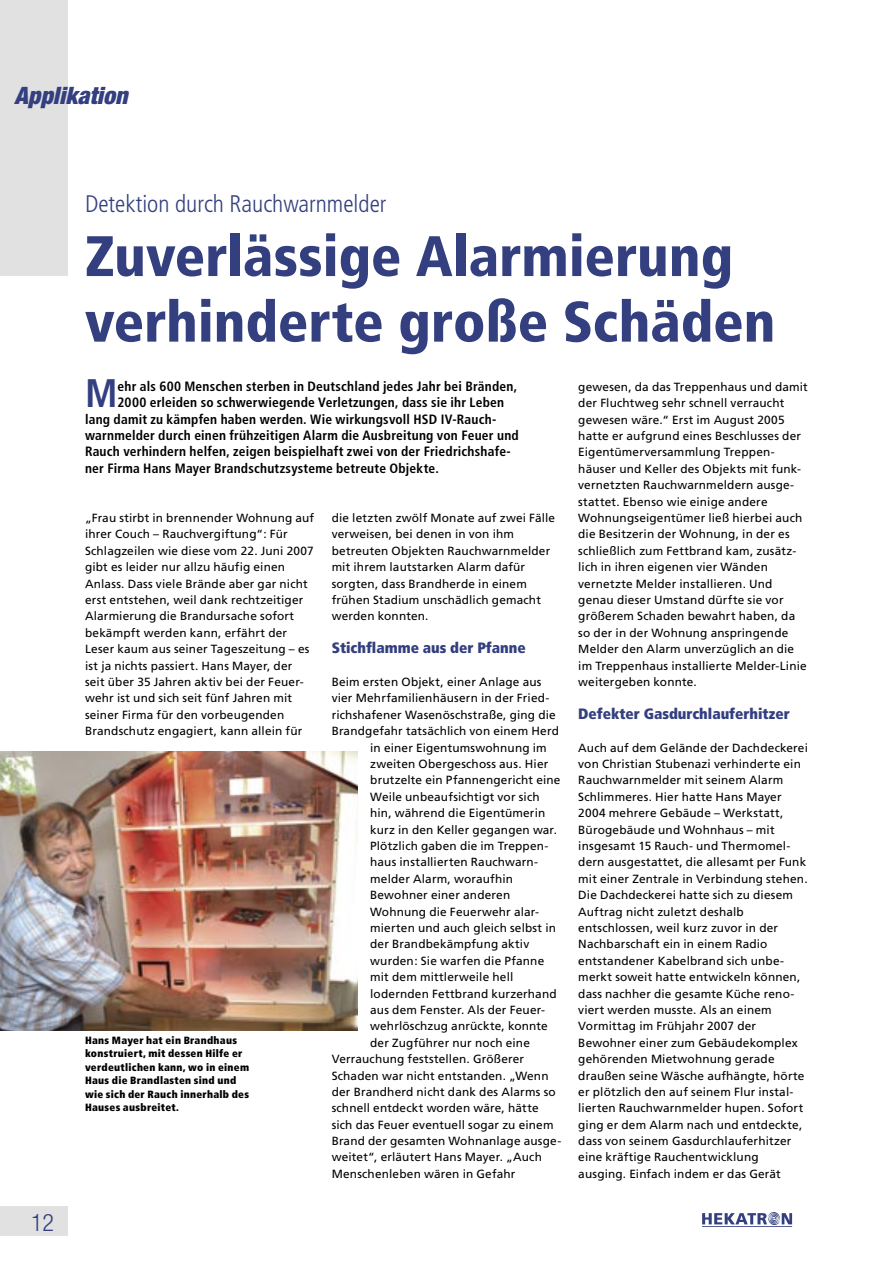
<style>
.page{position:relative;width:893px;height:1263px;background:#fff}
.page>*{position:absolute;margin:0;border:0;box-sizing:border-box;transform-origin:0 0}
.Ü_38{font:900 condensed 57px/65.6px "Frutiger";color:#333f7f}
.Intro{font:700 condensed 39.9px "Frutiger";color:#333f7f}
.Dachzeile{font:300 condensed 24px "Frutiger";color:#333f7f}
.Rubrik{font:italic 900 condensed 24px "Helvetica Neue";color:#333f7f}
.t1{font:300 condensed 24px "Helvetica Neue";color:#333f7f}
.Zwü{font:900 condensed 15px "Frutiger";color:#333f7f}
.Intro-2{font:700 condensed 13.5px "Frutiger";letter-spacing:.015em;color:#000}
.Fließ_Frutiger{font:11.85px/16.4px "Frutiger";letter-spacing:.015em;color:#000}
.BU{font:900 condensed 10.5px/13.5px "Frutiger";letter-spacing:.025em;color:#000}
</style>
<div class="page">
<div style="left:0;top:0;width:68px;height:276px;background:#e1e1e1"></div>
<svg style="left:702px;top:1212px;width:90px;height:13px"></svg>
<div style="left:0;top:1206px;width:68px;height:30px;background:#e1e1e1"></div>
<img style="left:0;top:751px;width:357px;height:279px">
<div style="left:70px;top:1021px;width:193px;height:107px;background:#fff"></div>
<p class="Rubrik" style="left:15px;top:81px;width:114px">Applikation</p>
<p class="Dachzeile" style="left:85px;top:190px;width:303px">Detektion durch Rauchwarnmelder</p>
<p class="Ü_38" style="left:85px;top:223px;width:692px">Zuverlässige Alarmierung verhinderte große Schäden</p>
<p class="t1" style="left:31px;top:1209px;width:25px">12</p>
<p class="Intro" style="left:85px;top:370px;width:34px">M</p>
<p class="Intro-2" style="left:118px;top:378px;width:401px">ehr als 600 Menschen sterben in Deutschland jedes Jahr bei Bränden,</p>
<p class="Intro-2" style="left:118px;top:394px;width:388px">2000 erleiden so schwerwiegende Verletzungen, dass sie ihr Leben</p>
<p class="Intro-2" style="left:85px;top:411px;width:413px">lang damit zu kämpfen haben werden. Wie wirkungsvoll HSD IV-Rauch-</p>
<p class="Intro-2" style="left:85px;top:427px;width:435px">warnmelder durch einen frühzeitigen Alarm die Ausbreitung von Feuer und</p>
<p class="Intro-2" style="left:85px;top:444px;width:427px">Rauch verhindern helfen, zeigen beispielhaft zwei von der Friedrichshafe-</p>
<p class="Intro-2" style="left:85px;top:460px;width:355px">ner Firma Hans Mayer Brandschutzsysteme betreute Objekte.</p>
<p class="Fließ_Frutiger" style="left:85px;top:510px;width:231px">„Frau stirbt in brennender Wohnung auf ihrer Couch – Rauchvergiftung“: Für Schlagzeilen wie diese vom 22. Juni 2007 gibt es leider nur allzu häufig einen Anlass. Dass viele Brände aber gar nicht erst entstehen, weil dank rechtzeitiger Alarmierung die Brandursache sofort bekämpft werden kann, erfährt der Leser kaum aus seiner Tageszeitung – es ist ja nichts passiert. Hans Mayer, der seit über 35 Jahren aktiv bei der Feuer&shy;wehr ist und sich seit fünf Jahren mit seiner Firma für den vorbeugenden Brandschutz engagiert, kann allein für</p>
<p class="Fließ_Frutiger" style="left:332px;top:510px;width:225px">die letzten zwölf Monate auf zwei Fälle verweisen, bei denen in von ihm betreuten Objekten Rauchwarnmelder mit ihrem lautstarken Alarm dafür sorgten, dass Brandherde in einem frühen Stadium unschädlich gemacht werden konnten.</p>
<p class="Zwü" style="left:332px;top:639px;width:196px">Stichflamme aus der Pfanne</p>
<p class="Fließ_Frutiger" style="left:332px;top:673px;width:211px">Beim ersten Objekt, einer Anlage aus</p>
<p class="Fließ_Frutiger" style="left:332px;top:690px;width:219px">vier Mehrfamilienhäusern in der Fried-</p>
<p class="Fließ_Frutiger" style="left:332px;top:706px;width:226px">richshafener Wasenöschstraße, ging die</p>
<p class="Fließ_Frutiger" style="left:332px;top:723px;width:229px">Brandgefahr tatsächlich von einem Herd</p>
<p class="Fließ_Frutiger" style="left:370px;top:739px;width:178px">in einer Eigentumswohnung im</p>
<p class="Fließ_Frutiger" style="left:370px;top:755px;width:180px">zweiten Obergeschoss aus. Hier</p>
<p class="Fließ_Frutiger" style="left:370px;top:772px;width:192px">brutzelte ein Pfannengericht eine</p>
<p class="Fließ_Frutiger" style="left:370px;top:788px;width:171px">Weile unbeaufsichtigt vor sich</p>
<p class="Fließ_Frutiger" style="left:370px;top:805px;width:177px">hin, während die Eigentümerin</p>
<p class="Fließ_Frutiger" style="left:370px;top:821px;width:188px">kurz in den Keller gegangen war.</p>
<p class="Fließ_Frutiger" style="left:370px;top:837px;width:180px">Plötzlich gaben die im Treppen-</p>
<p class="Fließ_Frutiger" style="left:370px;top:854px;width:169px">haus installierten Rauchwarn-</p>
<p class="Fließ_Frutiger" style="left:370px;top:870px;width:144px">melder Alarm, woraufhin</p>
<p class="Fließ_Frutiger" style="left:370px;top:887px;width:142px">Bewohner einer anderen</p>
<p class="Fließ_Frutiger" style="left:370px;top:903px;width:170px">Wohnung die Feuerwehr alar-</p>
<p class="Fließ_Frutiger" style="left:370px;top:919px;width:187px">mierten und auch gleich selbst in</p>
<p class="Fließ_Frutiger" style="left:370px;top:936px;width:161px">der Brandbekämpfung aktiv</p>
<p class="Fließ_Frutiger" style="left:370px;top:952px;width:176px">wurden: Sie warfen die Pfanne</p>
<p class="Fließ_Frutiger" style="left:370px;top:969px;width:145px">mit dem mittlerweile hell</p>
<p class="Fließ_Frutiger" style="left:370px;top:985px;width:188px">lodernden Fettbrand kurzerhand</p>
<p class="Fließ_Frutiger" style="left:370px;top:1001px;width:176px">aus dem Fenster. Als der Feuer-</p>
<p class="Fließ_Frutiger" style="left:370px;top:1018px;width:179px">wehrlöschzug anrückte, konnte</p>
<p class="Fließ_Frutiger" style="left:370px;top:1034px;width:161px">der Zugführer nur noch eine</p>
<p class="Fließ_Frutiger" style="left:332px;top:1051px;width:194px">Verrauchung feststellen. Größerer</p>
<p class="Fließ_Frutiger" style="left:332px;top:1067px;width:218px">Schaden war nicht entstanden. „Wenn</p>
<p class="Fließ_Frutiger" style="left:332px;top:1083px;width:226px">der Brandherd nicht dank des Alarms so</p>
<p class="Fließ_Frutiger" style="left:332px;top:1100px;width:208px">schnell entdeckt worden wäre, hätte</p>
<p class="Fließ_Frutiger" style="left:332px;top:1116px;width:223px">sich das Feuer eventuell sogar zu einem</p>
<p class="Fließ_Frutiger" style="left:332px;top:1133px;width:231px">Brand der gesamten Wohnanlage ausge-</p>
<p class="Fließ_Frutiger" style="left:332px;top:1149px;width:212px">weitet“, erläutert Hans Mayer. „Auch</p>
<p class="Fließ_Frutiger" style="left:332px;top:1165px;width:185px">Menschenleben wären in Gefahr</p>
<p class="BU" style="left:85px;top:1033px;width:166px">Hans Mayer hat ein Brandhaus konstruiert, mit dessen Hilfe er verdeutlichen kann, wo in einem<br>Haus die Brandlasten sind und wie sich der Rauch innerhalb des<br>Hauses ausbreitet.</p>
<p class="Fließ_Frutiger" style="left:578px;top:378px;width:231px">gewesen, da das Treppenhaus und damit der Fluchtweg sehr schnell verraucht gewesen wäre.“ Erst im August 2005 hatte er aufgrund eines Beschlusses der Eigentümerversammlung Treppen&shy;häuser und Keller des Objekts mit funk&shy;vernetzten Rauchwarnmeldern ausge&shy;stattet. Ebenso wie einige andere Wohnungseigentümer ließ hierbei auch die Besitzerin der Wohnung, in der es schließlich zum Fettbrand kam, zusätz&shy;lich in ihren eigenen vier Wänden vernetzte Melder installieren. Und genau dieser Umstand dürfte sie vor größerem Schaden bewahrt haben, da so der in der Wohnung anspringende Melder den Alarm unverzüglich an die im Treppenhaus installierte Melder-Linie weitergeben konnte.</p>
<p class="Zwü" style="left:578px;top:704px;width:213px">Defekter Gasdurchlauferhitzer</p>
<p class="Fließ_Frutiger" style="left:578px;top:739px;width:231px">Auch auf dem Gelände der Dachdeckerei von Christian Stubenazi verhinderte ein Rauchwarnmelder mit seinem Alarm Schlimmeres. Hier hatte Hans Mayer 2004 mehrere Gebäude – Werkstatt, Bürogebäude und Wohnhaus – mit insgesamt 15 Rauch- und Thermomel&shy;dern ausgestattet, die allesamt per Funk mit einer Zentrale in Verbindung stehen.<br>Die Dachdeckerei hatte sich zu diesem Auftrag nicht zuletzt deshalb entschlossen, weil kurz zuvor in der Nachbarschaft ein in einem Radio entstandener Kabelbrand sich unbe&shy;merkt soweit hatte entwickeln können, dass nachher die gesamte Küche reno&shy;viert werden musste. Als an einem Vormittag im Frühjahr 2007 der Bewohner einer zum Gebäudekomplex gehörenden Mietwohnung gerade draußen seine Wäsche aufhängte, hörte er plötzlich den auf seinem Flur instal&shy;lierten Rauchwarnmelder hupen. Sofort ging er dem Alarm nach und entdeckte, dass von seinem Gasdurchlauferhitzer eine kräftige Rauchentwicklung ausging. Einfach indem er das Gerät</p>
</div>
